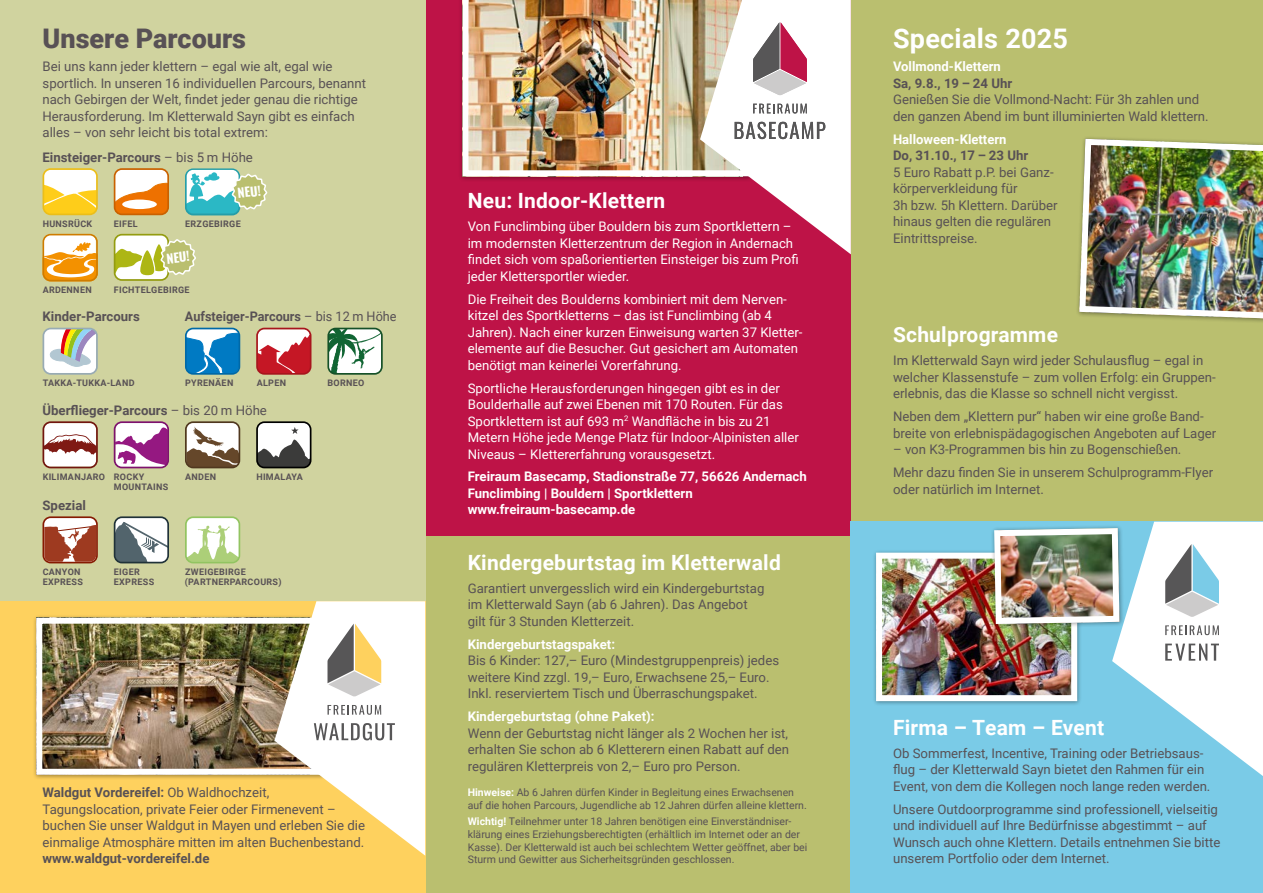
<style>
.page{position:relative;width:1263px;height:893px;background:#babf6f}
.page>*{position:absolute;margin:0;border:0;box-sizing:border-box;transform-origin:0 0}
.t1{font:900 27px "Roboto";color:#585155}
.t2{font:700 27px "Roboto";letter-spacing:.01em;color:#fff}
.t3{font:700 21px "Roboto";letter-spacing:.01em;color:#fff}
.t4{font:13.2px/16.5px "Roboto";color:#585155}
.t5{font:13.2px/16.5px "Roboto";color:#fff}
.t6{font:700 13.2px/16.5px "Roboto";color:#fff}
.t7{font:700 13.2px "Roboto";color:#585155}
.t8{font:700 13.2px "Roboto";color:#585155;scale:.96 1}
.t9{font:700 12.6px "Oswald";color:#fff}
.t10{font:10.5px/12.6px "Roboto";color:#585155}
.t11{font:700 9px/9.9px "Roboto";letter-spacing:.035em;color:#585155}
.s1{font-weight:400}
.s2{font-weight:700}
.s3{font-weight:700;color:#fff}
</style>
<div class="page">
<img style="left:1077px;top:137px;width:186px;height:185px">
<div style="left:425px;top:0;width:425px;height:535px;background:#be1347"></div>
<div style="left:458px;top:0;width:296px;height:182px;background:#000;opacity:.4"></div>
<img style="left:462px;top:0;width:238px;height:176px">
<div style="left:850px;top:522px;width:413px;height:371px;background:#7acbe7"></div>
<div style="left:0;top:0;width:425px;height:601px;background:#d0d39f"></div>
<div style="left:0;top:601px;width:425px;height:292px;background:#fed15e"></div>
<div style="left:872px;top:549px;width:210px;height:158px;background:#000;opacity:.4"></div>
<img style="left:883px;top:560px;width:187px;height:134px">
<div style="left:876px;top:553px;width:201px;height:148px;border:6px solid #fff"></div>
<div style="left:990px;top:525px;width:134px;height:104px;background:#000;opacity:.4"></div>
<img style="left:1001px;top:535px;width:111px;height:82px">
<div style="left:994px;top:528px;width:125px;height:96px;border:6px solid #fff;border-radius:2px"></div>
<div style="left:32px;top:614px;width:296px;height:166px;background:#000;opacity:.4"></div>
<img style="left:43px;top:625px;width:231px;height:143px">
<div style="left:36px;top:618px;width:287px;height:157px;border:6px solid #fff"></div>
<svg style="left:43px;top:328px;width:55px;height:47px"></svg>
<svg style="left:256px;top:328px;width:55px;height:47px"></svg>
<svg style="left:327px;top:328px;width:56px;height:47px"></svg>
<svg style="left:185px;top:328px;width:55px;height:47px"></svg>
<svg style="left:256px;top:421px;width:55px;height:47px"></svg>
<svg style="left:114px;top:421px;width:55px;height:47px"></svg>
<svg style="left:43px;top:421px;width:55px;height:47px"></svg>
<svg style="left:185px;top:421px;width:55px;height:47px"></svg>
<svg style="left:114px;top:516px;width:55px;height:47px"></svg>
<svg style="left:43px;top:516px;width:55px;height:47px"></svg>
<div style="left:44px;top:518px;width:52px;height:44px;background:#fff;border-radius:6px"></div>
<svg style="left:44px;top:525px;width:52px;height:37px"></svg>
<svg style="left:185px;top:516px;width:55px;height:47px"></svg>
<div style="left:43px;top:235px;width:53px;height:45px;background:#fff;border-radius:6px"></div>
<svg style="left:43px;top:242px;width:55px;height:39px"></svg>
<div style="left:43px;top:234px;width:55px;height:47px;border:2px solid #ce7c00;border-radius:7px"></div>
<svg style="left:43px;top:168px;width:55px;height:47px"></svg>
<svg style="left:114px;top:168px;width:154px;height:113px"></svg>
<svg style="left:700px;top:0;width:151px;height:254px"></svg>
<svg style="left:274px;top:601px;width:151px;height:255px"></svg>
<svg style="left:1112px;top:522px;width:151px;height:254px"></svg>
<h1 class="t1" style="left:43px;top:20px;width:205px">Unsere Parcours</h1>
<p class="t4" style="left:43px;top:58px;width:325px">Bei uns kann jeder klettern – egal wie alt, egal wie sportlich. In unseren 16 individuellen Parcours, benannt nach Gebirgen der Welt, findet jeder genau die richtige Herausforderung. Im Kletterwald Sayn gibt es einfach alles – von sehr leicht bis total extrem:</p>
<p class="t7" style="left:43px;top:148px;width:212px">Einsteiger-Parcours <span class="s1">– bis 5 m Höhe</span></p>
<p class="t9" style="left:237px;top:187px;width:25px;rotate:-6deg">NEU!</p>
<p class="t11" style="left:43px;top:218px;width:51px">HUNSRÜCK</p>
<p class="t11" style="left:114px;top:218px;width:25px">EIFEL</p>
<p class="t11" style="left:185px;top:219px;width:57px">ERZGEBIRGE</p>
<p class="t9" style="left:166px;top:252px;width:25px;rotate:-6deg">NEU!</p>
<p class="t11" style="left:43px;top:284px;width:51px">ARDENNEN</p>
<p class="t11" style="left:114px;top:284px;width:77px">FICHTELGEBIRGE</p>
<p class="t7" style="left:43px;top:307px;width:99px">Kinder-Parcours</p>
<p class="t8" style="left:185px;top:307px;width:222px">Aufsteiger-Parcours <span class="s1">– bis 12 m Höhe</span></p>
<p class="t11" style="left:185px;top:378px;width:50px">PYRENÄEN</p>
<p class="t11" style="left:257px;top:378px;width:31px">ALPEN</p>
<p class="t11" style="left:328px;top:378px;width:38px">BORNEO</p>
<p class="t7" style="left:43px;top:401px;width:226px">Überflieger-Parcours <span class="s1">– bis 20 m Höhe</span></p>
<p class="t11" style="left:43px;top:378px;width:93px">TAKKA-TUKKA-LAND</p>
<p class="t11" style="left:43px;top:471px;width:64px">KILIMANJARO</p>
<p class="t11" style="left:185px;top:471px;width:32px">ANDEN</p>
<p class="t7" style="left:43px;top:496px;width:45px">Spezial</p>
<p class="t11" style="left:114px;top:471px;width:32px">ROCKY</p>
<p class="t11" style="left:256px;top:472px;width:48px">HIMALAYA</p>
<p class="t11" style="left:114px;top:481px;width:56px">MOUNTAINS</p>
<p class="t11" style="left:43px;top:567px;width:42px">CANYON<br>EXPRESS</p>
<p class="t11" style="left:185px;top:567px;width:98px">ZWEIGEBIRGE (PARTNERPARCOURS)</p>
<p class="t11" style="left:114px;top:567px;width:42px">EIGER<br>EXPRESS</p>
<p class="t4" style="left:43px;top:784px;width:324px"><span class="s2">Waldgut Vordereifel:</span> Ob Waldhochzeit, Tagungslocation, private Feier oder Firmenevent – buchen Sie unser Waldgut in Mayen und erleben Sie die einmalige Atmosphäre mitten im alten Buchenbestand.</p>
<p class="t7" style="left:43px;top:849px;width:169px">www.waldgut-vordereifel.de</p>
<h2 class="t3" style="left:468px;top:186px;width:199px">Neu: Indoor-Klettern</h2>
<p class="t5" style="left:468px;top:218px;width:332px">Von Funclimbing über Bouldern bis zum Sportklettern – im modernsten Kletterzentrum der Region in Andernach findet sich vom spaßorientierten Einsteiger bis zum Profi jeder Klettersportler wieder.</p>
<p class="t5" style="left:468px;top:290px;width:336px">Die Freiheit des Boulderns kombiniert mit dem Nerven&shy;kitzel des Sportkletterns – das ist Funclimbing (ab 4<br>Jahren). Nach einer kurzen Einweisung warten 37 Kletter&shy;elemente auf die Besucher. Gut gesichert am Automaten benötigt man keinerlei Vorerfahrung.</p>
<p class="t5" style="left:468px;top:379px;width:333px">Sportliche Herausforderungen hingegen gibt es in der Boulderhalle auf zwei Ebenen mit 170 Routen. Für das Sportklettern ist auf 693 m<sup>2</sup> Wandfläche in bis zu 21<br>Metern Höhe jede Menge Platz für Indoor-Alpinisten aller Niveaus – Klettererfahrung vorausgesetzt.</p>
<p class="t6" style="left:468px;top:468px;width:341px">Freiraum Basecamp, Stadionstraße 77, 56626 Andernach<br>Funclimbing | Bouldern | Sportklettern www.freiraum-basecamp.de</p>
<h2 class="t3" style="left:468px;top:548px;width:315px">Kindergeburtstag im Kletterwald</h2>
<p class="t4" style="left:468px;top:579px;width:298px">Garantiert unvergesslich wird ein Kindergeburtstag im Kletterwald Sayn (ab 6 Jahren). Das Angebot gilt für 3 Stunden Kletterzeit.</p>
<p class="t6" style="left:468px;top:635px;width:149px">Kindergeburtstagspaket:</p>
<p class="t4" style="left:468px;top:652px;width:313px">Bis 6 Kinder: 127,– Euro (Mindestgruppenpreis) jedes weitere Kind zzgl. 19,– Euro, Erwachsene 25,– Euro.<br>Inkl. reserviertem Tisch und Überraschungspaket.</p>
<p class="t6" style="left:468px;top:708px;width:188px">Kindergeburtstag (ohne Paket):</p>
<p class="t4" style="left:468px;top:724px;width:323px;text-align:justify">Wenn der Geburtstag nicht länger als 2 Wochen her ist, erhalten Sie schon ab 6 Kletterern einen Rabatt auf den regulären Kletterpreis von 2,– Euro pro Person.</p>
<p class="t10" style="left:468px;top:785px;width:341px"><span class="s3">Hinweise:</span> Ab 6 Jahren dürfen Kinder in Begleitung eines Erwachsenen auf die hohen Parcours, Jugendliche ab 12 Jahren dürfen alleine klettern.</p>
<p class="t10" style="left:468px;top:815px;width:341px"><span class="s3">Wichtig!</span> Teilnehmer unter 18 Jahren benötigen eine Einverständniser&shy;klärung eines Erziehungsberechtigten (erhältlich im Internet oder an der Kasse). Der Kletterwald ist auch bei schlechtem Wetter geöffnet, aber bei Sturm und Gewitter aus Sicherheitsgründen geschlossen.</p>
<h1 class="t2" style="left:893px;top:20px;width:177px">Specials 2025</h1>
<p class="t6" style="left:893px;top:58px;width:109px">Vollmond-Klettern</p>
<p class="t7" style="left:893px;top:74px;width:121px">Sa, 9.8., 19 – 24 Uhr</p>
<p class="t4" style="left:893px;top:91px;width:317px">Genießen Sie die Vollmond-Nacht: Für 3h zahlen und den ganzen Abend im bunt illuminierten Wald klettern.</p>
<p class="t6" style="left:893px;top:130px;width:115px">Halloween-Klettern</p>
<p class="t7" style="left:893px;top:146px;width:137px">Do, 31.10., 17 – 23 Uhr</p>
<p class="t4" style="left:893px;top:163px;width:166px">5 Euro Rabatt p.P. bei Ganz&shy;körperverkleidung für<br>3h bzw. 5h Klettern. Darüber hinaus gelten die regulären<br>Eintrittspreise.</p>
<h2 class="t3" style="left:893px;top:320px;width:166px">Schulprogramme</h2>
<p class="t4" style="left:893px;top:352px;width:324px">Im Kletterwald Sayn wird jeder Schulausflug – egal in welcher Klassenstufe – zum vollen Erfolg: ein Gruppen&shy;erlebnis, das die Klasse so schnell nicht vergisst.</p>
<p class="t4" style="left:893px;top:408px;width:325px">Neben dem „Klettern pur“ haben wir eine große Band&shy;breite von erlebnispädagogischen Angeboten auf Lager</p>
<p class="t4" style="left:893px;top:437px;width:322px;line-height:23px">– von K3-Programmen bis hin zu Bogenschießen.<br>Mehr dazu finden Sie in unserem Schulprogramm-Flyer</p>
<p class="t4" style="left:893px;top:480px;width:152px">oder natürlich im Internet.</p>
<h2 class="t3" style="left:893px;top:713px;width:213px">Firma – Team – Event</h2>
<p class="t4" style="left:893px;top:744px;width:319px">Ob Sommerfest, Incentive, Training oder Betriebsaus&shy;flug – der Kletterwald Sayn bietet den Rahmen für ein<br>Event, von dem die Kollegen noch lange reden werden.</p>
<p class="t4" style="left:893px;top:800px;width:329px">Unsere Outdoorprogramme sind professionell, vielseitig und individuell auf Ihre Bedürfnisse abgestimmt – auf Wunsch auch ohne Klettern. Details entnehmen Sie bitte unserem Portfolio oder dem Internet.</p>
</div>
